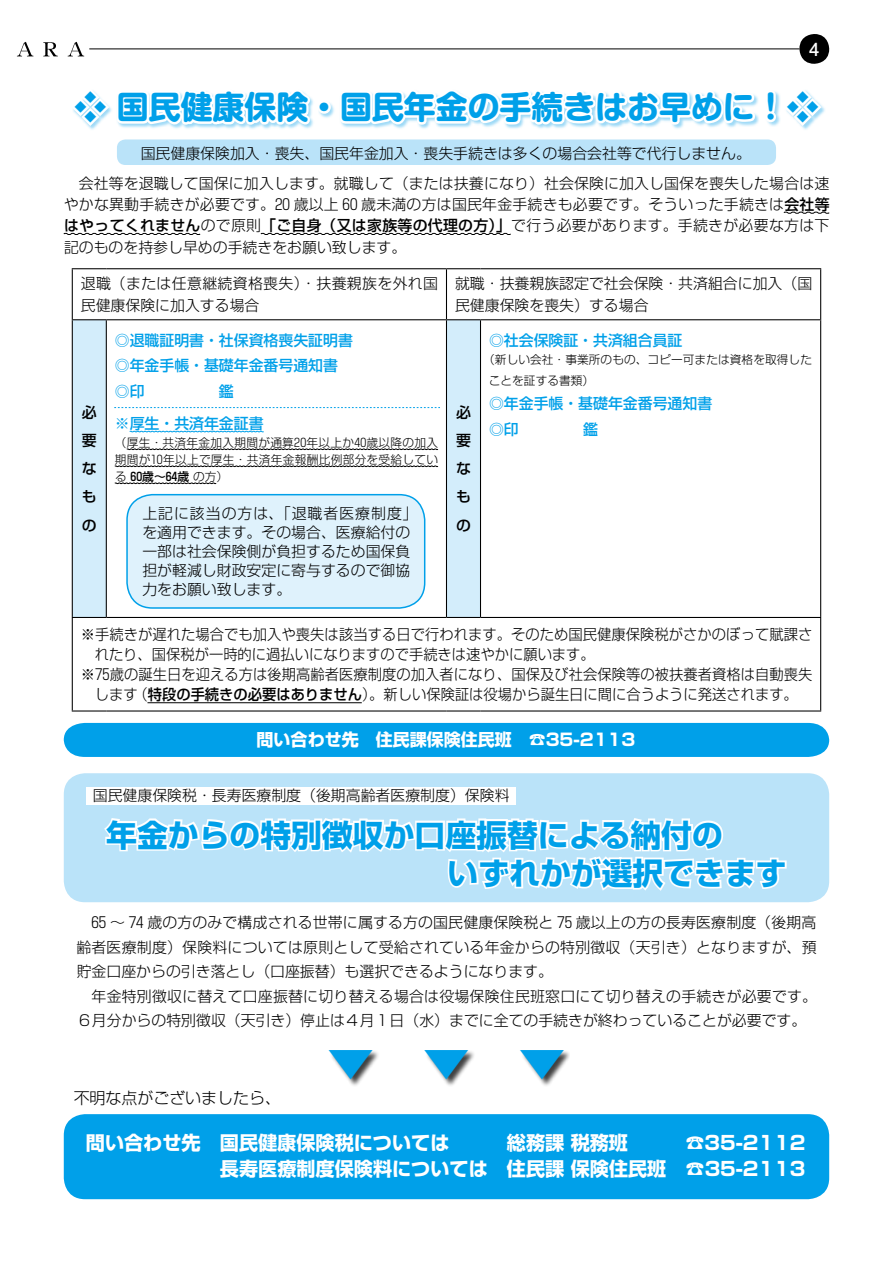
<style>
.page{position:relative;width:893px;height:1263px;background:#fff}
.page>*{position:absolute;margin:0;border:0;box-sizing:border-box;transform-origin:0 0}
.t1{font:700 47.85px "Taka Hand Std De";color:#00a0e9}
.t2{font:700 31.95px "Shin M Go Pro";color:#00a0e9}
.t3{font:700 30.9px/38.2px "Shin Go Pr 5";color:#00a0e9}
.t4{font:700 19.2px "Shin Go Pr 5";color:#fff}
.t5{font:700 18px "Futo Go B101 Pr 5";color:#fff}
.t6{font:700 16.95px "Shin Go Pr 5";color:#fff}
.t7{font:300 15.9px "Shin Go Pr 5";color:#000}
.t8{font:300 14.85px/21.3px "Shin Go Pr 5";color:#000}
.t9{font:300 14.85px "Shin Go Pr 5";color:#000;scale:.96 1}
.t10{font:500 14.85px/32px "Shin Go Pr 5";color:#00a0e9}
.t11{font:300 14.85px/21.3px "Shin Go Pr 5";letter-spacing:.025em;color:#000}
.t12{font:500 14.85px/28.2px "Shin Go Pr 5";color:#000;text-align:justify}
.t13{font:300 11.7px/17px "Shin Go Pr 5";letter-spacing:.025em;color:#000;text-align:justify}
.t14{font:300 11.7px/21.3px "Shin Go Pr 5";letter-spacing:.005em;color:#000}
.s1{font-family:"Hankaku Num Sgl";font-weight:400}
.s2{font-weight:500}
.s3{font-family:"Hankaku Num Sgm";font-weight:400}
</style>
<div class="page">
<div style="left:799px;top:34px;width:30px;height:30px;background:#000;border-radius:50%"></div>
<hr style="left:89px;top:49px;width:710px;height:1px;background:#000">
<svg style="left:17px;top:42px;width:67px;height:14px"></svg>
<div style="left:64px;top:723px;width:765px;height:34px;background:#00a0e9"></div>
<div style="left:71px;top:88px;width:755px;height:42px;background:#7dcdf4;opacity:.75"></div>
<svg style="left:71px;top:88px;width:241px;height:57px"></svg>
<div style="left:318px;top:101px;width:13px;height:13px;border:4px solid #fff;border-radius:50%"></div>
<svg style="left:337px;top:34px;width:488px;height:131px"></svg>
<svg style="left:783px;top:211px;width:47px;height:3px"></svg>
<svg style="left:63px;top:232px;width:138px;height:3px"></svg>
<svg style="left:260px;top:232px;width:251px;height:3px"></svg>
<div style="left:117px;top:139px;width:659px;height:26px;background:#bae3f9;border-radius:9px"></div>
<svg style="left:73px;top:320px;width:407px;height:297px"></svg>
<hr style="left:72px;top:268px;width:34px;height:1px;background:#000">
<hr style="left:72px;top:269px;width:1px;height:50px;background:#000">
<hr style="left:106px;top:268px;width:340px;height:1px;background:#000">
<hr style="left:446px;top:268px;width:34px;height:1px;background:#000">
<hr style="left:446px;top:269px;width:1px;height:50px;background:#000">
<hr style="left:480px;top:268px;width:341px;height:1px;background:#000">
<hr style="left:820px;top:269px;width:1px;height:50px;background:#000">
<hr style="left:72px;top:319px;width:34px;height:1px;background:#000">
<hr style="left:72px;top:320px;width:1px;height:297px;background:#000">
<hr style="left:106px;top:319px;width:340px;height:1px;background:#000">
<hr style="left:106px;top:320px;width:1px;height:297px;background:#000">
<hr style="left:446px;top:319px;width:34px;height:1px;background:#000">
<hr style="left:446px;top:320px;width:1px;height:297px;background:#000">
<hr style="left:480px;top:319px;width:341px;height:1px;background:#000">
<hr style="left:480px;top:320px;width:1px;height:297px;background:#000">
<hr style="left:820px;top:320px;width:1px;height:297px;background:#000">
<hr style="left:72px;top:617px;width:34px;height:1px;background:#000">
<hr style="left:72px;top:618px;width:1px;height:92px;background:#000">
<hr style="left:106px;top:617px;width:340px;height:1px;background:#000">
<hr style="left:446px;top:617px;width:34px;height:1px;background:#000">
<hr style="left:480px;top:617px;width:341px;height:1px;background:#000">
<hr style="left:820px;top:618px;width:1px;height:92px;background:#000">
<hr style="left:72px;top:710px;width:34px;height:1px;background:#000">
<hr style="left:106px;top:710px;width:340px;height:1px;background:#000">
<hr style="left:446px;top:710px;width:34px;height:1px;background:#000">
<hr style="left:480px;top:710px;width:341px;height:1px;background:#000">
<svg style="left:129px;top:431px;width:135px;height:1px"></svg>
<svg style="left:126px;top:448px;width:312px;height:2px"></svg>
<svg style="left:114px;top:465px;width:324px;height:2px"></svg>
<svg style="left:114px;top:482px;width:102px;height:2px"></svg>
<hr style="left:147px;top:702px;width:215px;height:1px;background:#000">
<div style="left:127px;top:495px;width:298px;height:113px;background:#dff2fc;border-radius:26px"></div>
<div style="left:126px;top:494px;width:299px;height:115px;border:2px solid #00a0e9;border-radius:26px"></div>
<svg style="left:114px;top:407px;width:326px;height:1px"></svg>
<div style="left:64px;top:773px;width:765px;height:129px;background:#bae3f9;border-radius:21px"></div>
<svg style="left:102px;top:818px;width:686px;height:85px"></svg>
<div style="left:86px;top:787px;width:430px;height:17px;background:#fff"></div>
<div style="left:64px;top:1114px;width:765px;height:85px;background:#00a0e9;border-radius:21px"></div>
<div style="left:328px;top:1049px;width:242px;height:38px;background:#000;opacity:.75"></div>
<p class="t5" style="left:809px;top:35px;width:12px">4</p>
<h2 class="t2" style="left:74px;top:81px;width:746px">❖ 国民健康保険・国民年金の手続きはお早めに!❖</h2>
<p class="t8" style="left:141px;top:141px;width:612px">国民健康保険加入・喪失、国民年金加入・喪失手続きは多くの場合会社等で代行しません。</p>
<p class="t8" style="left:64px;top:171px;width:767px;text-align:justify;text-indent:15px">会社等を退職して国保に加入します。就職して（または扶養になり）社会保険に加入し国保を喪失した場合は速やかな異動手続きが必要です。<span class="s1">20</span> 歳以上 <span class="s1">60</span> 歳未満の方は国民年金手続きも必要です。そういった手続きは<span class="s2">会社等はやってくれません</span>ので原則<span class="s2">「ご自身（又は家族等の代理の方）」</span>で行う必要があります。手続きが必要な方は下記のものを持参し早めの手続きをお願い致します。</p>
<p class="t11" style="left:81px;top:272px;width:359px">退職（または任意継続資格喪失）・扶養親族を外れ国民健康保険に加入する場合</p>
<p class="t8" style="left:455px;top:272px;width:359px">就職・扶養親族認定で社会保険・共済組合に加入（国民健康保険を喪失）する場合</p>
<p class="t12" style="left:82px;top:397px;width:16px">必要なもの</p>
<p class="t10" style="left:115px;top:323px;width:240px">◎退職証明書・社保資格喪失証明書</p>
<p class="t10" style="left:115px;top:348px;width:225px">◎年金手帳・基礎年金番号通知書</p>
<p class="t10" style="left:219px;top:374px;width:16px">鑑</p>
<p class="t10" style="left:115px;top:374px;width:150px">◎印<br>※厚生・共済年金証書</p>
<p class="t13" style="left:115px;top:433px;width:325px">（厚生・共済年金加入期間が通算<span class="s1">20</span>年以上か<span class="s1">40</span>歳以降の加入期間が<span class="s1">10</span>年以上で厚生・共済年金報酬比例部分を受給している <span class="s3">60</span><span class="s2">歳〜</span><span class="s3">64</span><span class="s2">歳</span>の方(</p>
<p class="t8" style="left:142px;top:502px;width:277px;line-height:19.2px">上記に該当の方は、「退職者医療制度「を適用できます。その場合、医療給付の一部は社会保険側が負担するため国保負担が軽減し財政安定に寄与するので御協力をお願い致します。</p>
<p class="t12" style="left:456px;top:397px;width:16px">必要なもの</p>
<p class="t10" style="left:489px;top:323px;width:195px">◎社会保険証・共済組合員証</p>
<p class="t14" style="left:489px;top:348px;width:325px;text-indent:-6px">（新しい会社・事業所のもの、コピー可または資格を取得したことを証する書類(</p>
<p class="t10" style="left:583px;top:390px;width:130px;line-height:25.5px;text-indent:-94px">◎年金手帳・基礎年金番号通知書鑑</p>
<p class="t10" style="left:489px;top:412px;width:31px">◎印</p>
<p class="t9" style="left:81px;top:622px;width:763px">※手続きが遅れた場合でも加入や喪失は該当する日で行われます。そのため国民健康保険税がさかのぼって賦課さ</p>
<p class="t9" style="left:95px;top:642px;width:522px">れたり、国保税が一時的に過払いになりますので手続きは速やかに願います。</p>
<p class="t9" style="left:81px;top:662px;width:764px">※<span class="s1">75</span>歳の誕生日を迎える方は後期高齢者医療制度の加入者になり、国保及び社会保険等の被扶養者資格は自動喪失</p>
<p class="t9" style="left:134px;top:682px;width:694px">（<span class="s2">特段の手続きの必要はありません</span>）。新しい保険証は役場から誕生日に間に合うように発送されます。</p>
<p class="t9" style="left:95px;top:682px;width:46px">します</p>
<p class="t6" style="left:257px;top:726px;width:257px">問い合わせ先　住民課保険住民班</p>
<p class="t8" style="left:93px;top:783px;width:418px">国民健康保険税・長寿医療制度（後期高齢者医療制度）保険料</p>
<p class="t6" style="left:529px;top:726px;width:108px">☎35-2113</p>
<h3 class="t3" style="left:448px;top:814px;width:341px;text-indent:-341px">年金からの特別徴収か口座振替による納付の<br>いずれかが選択できます</h3>
<p class="t8" style="left:76px;top:909px;width:742px;line-height:24.5px;text-align:justify;text-indent:15px"><span class="s1">65</span> 〜 <span class="s1">74</span> 歳の方のみで構成される世帯に属する方の国民健康保険税と <span class="s1">75</span> 歳以上の方の長寿医療制度（後期高齢者医療制度）保険料については原則として受給されている年金からの特別徴収（天引き）となりますが、預貯金口座からの引き落とし（口座振替）も選択できるようになります。</p>
<p class="t8" style="left:77px;top:982px;width:741px;line-height:24.5px;text-indent:15px">年金特別徴収に替えて口座振替に切り替える場合は役場保険住民班窓口にて切り替えの手続きが必要です。<br>６月分からの特別徴収（天引き）停止は４月１日（水）までに全ての手続きが終わっていることが必要です。</p>
<p class="t7" style="left:74px;top:1085px;width:209px">不明な点がございましたら、</p>
<h1 class="t1" style="left:327px;top:1030px;width:49px">▼</h1>
<h1 class="t1" style="left:423px;top:1030px;width:49px">▼</h1>
<h1 class="t1" style="left:518px;top:1030px;width:49px">▼</h1>
<p class="t4" style="left:86px;top:1127px;width:413px">問い合わせ先　国民健康保険税については　　　</p>
<p class="t4" style="left:507px;top:1127px;width:123px">総務課税務班</p>
<p class="t4" style="left:84px;top:1154px;width:584px">　　　　　　　長寿医療制度保険料については　住民課保険住民班</p>
<p class="t4" style="left:685px;top:1127px;width:121px">☎35-2112</p>
<p class="t4" style="left:686px;top:1154px;width:121px">☎35-2113</p>
</div>
